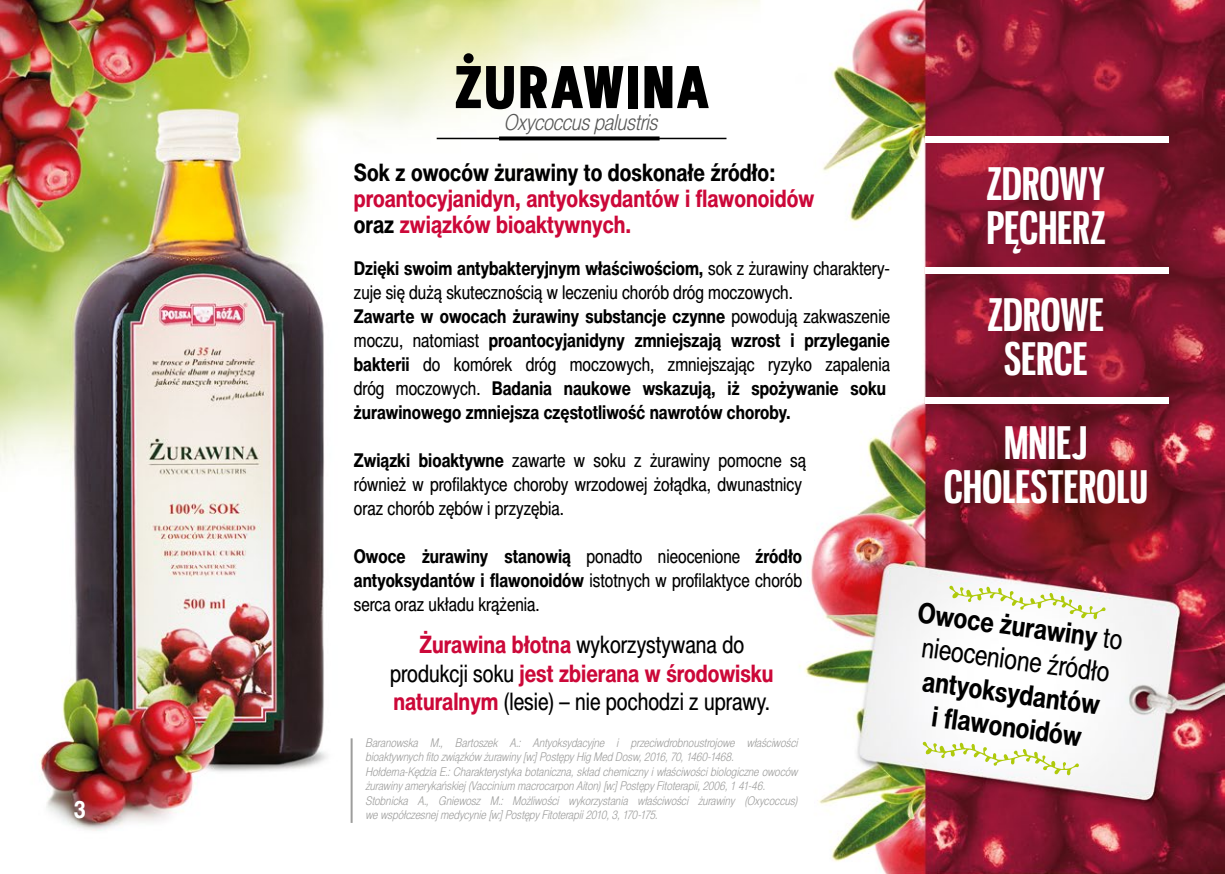
<style>
.page{position:relative;width:1225px;height:874px;background:#fff}
.page>*{position:absolute;margin:0;border:0;box-sizing:border-box;transform-origin:0 0}
.t1{font:700 60px "Artegra Sans Condensed";letter-spacing:.015em;color:#000}
.t2{font:700 44px/44px "Gnuolane Rg";letter-spacing:-.005em;color:#fff;text-align:center}
.t3{font:28px/33.6px "Switzer Cnd EFN";color:#000;text-align:center}
.t4{font:700 28px/33.6px "Switzer Cnd EFN";color:#000;text-align:center}
.t5{font:24px/28.8px "Switzer Cnd EFN";color:#000;text-align:center}
.t6{font:700 24px/26px "Switzer Cnd EFN";color:#cc0839}
.t7{font:700 24px "Switzer Cnd EFN";color:#000}
.t8{font:700 24px "Switzer Cnd EFN";color:#fff}
.t9{font:italic 22px "Switzer Cnd EFN Light";color:#575756}
.t10{font:700 19px/24px "Switzer Cnd EFN";color:#000}
.t11{font:19px/24px "Switzer Cnd EFN";color:#000}
.t12{font:italic 12px/14.4px "Switzer Cnd EFN Light";letter-spacing:.01em;color:#9d9d9c}
.s1{color:#000}
.s2{font-weight:400}
.s3{font-weight:700}
.s4{font-weight:700;color:#cc0839}
</style>
<div class="page">
<img style="left:0;top:0;width:1225px;height:873px">
<div style="left:925px;top:136px;width:243px;height:7px;background:#fff"></div>
<div style="left:925px;top:267px;width:243px;height:6px;background:#fff"></div>
<div style="left:925px;top:397px;width:243px;height:7px;background:#fff"></div>
<hr style="left:350px;top:738px;width:2px;height:84px;background:#9d9d9c">
<svg style="left:949px;top:585px;width:156px;height:34px"></svg>
<svg style="left:922px;top:741px;width:157px;height:34px"></svg>
<hr style="left:437px;top:138px;width:289px;height:1px;background:#000">
<svg style="left:499px;top:136px;width:160px;height:4px"></svg>
<h3 class="t8" style="left:74px;top:793px;width:14px">3</h3>
<h1 class="t1" style="left:453px;top:43px;width:258px">ŻURAWINA</h1>
<h3 class="t9" style="left:505px;top:109px;width:155px">Oxycoccus palustris</h3>
<h3 class="t7" style="left:354px;top:157px;width:423px">Sok z owoców żurawiny to doskonałe źródło:</h3>
<h3 class="t6" style="left:354px;top:186px;width:462px">proantocyjanidyn, antyoksydantów i flawonoidów <span class="s1">oraz</span> związków bioaktywnych.</h3>
<p class="t10" style="left:354px;top:256px;width:538px">Dzięki swoim antybakteryjnym właściwościom, <span class="s2">sok z żurawiny charaktery&shy;zuje się dużą skutecznością w leczeniu chorób dróg moczowych.<br></span>Zawarte w owocach żurawiny substancje czynne <span class="s2">powodują zakwaszenie moczu, natomiast</span> proantocyjanidyny zmniejszają wzrost i przyleganie bakterii <span class="s2">do komórek dróg moczowych, zmniejszając ryzyko zapalenia dróg moczowych.</span> Badania naukowe wskazują, iż spożywanie soku żurawinowego zmniejsza częstotliwość nawrotów choroby.</p>
<h3 class="t11" style="left:354px;top:448px;width:453px"><span class="s3">Związki bioaktywne</span> zawarte w soku z żurawiny pomocne są również w profilaktyce choroby wrzodowej żołądka, dwunastnicy oraz chorób zębów i przyzębia.</h3>
<h3 class="t11" style="left:354px;top:544px;width:450px;text-align:justify"><span class="s3">Owoce żurawiny stanowią</span> ponadto nieocenione <span class="s3">źródło antyoksydantów i flawonoidów</span> istotnych w profilaktyce chorób serca oraz układu krążenia.</h3>
<h3 class="t5" style="left:390px;top:630px;width:385px"><span class="s4">Żurawina błotna</span> wykorzystywana do produkcji soku <span class="s4">jest zbierana w środowisku naturalnym</span> (lesie) – nie pochodzi z uprawy.</h3>
<p class="t12" style="left:366px;top:735px;width:434px">Baranowska M., Bartoszek A.: Antyoksydacyjne i przeciwdrobnoustrojowe właściwości bioaktywnych fito związków żurawiny [w:] Postępy Hig Med Dosw, 2016, 70, 1460-1468.<br>Hołderna-Kędzia E.: Charakterystyka botaniczna, skład chemiczny i właściwości biologiczne owoców żurawiny amerykańskiej (Vaccinium macrocarpon Aiton) [w:] Postępy Fitoterapii, 2006, 1 41-46.<br>Stobnicka A., Gniewosz M.: Możliwości wykorzystania właściwości żurawiny (Oxycoccus) we współczesnej medycynie [w:] Postępy Fitoterapii 2010, 3, 170-175.</p>
<h2 class="t2" style="left:986px;top:161px;width:120px;text-align:left">ZDROWY<br>PĘCHERZ</h2>
<h2 class="t2" style="left:987px;top:292px;width:118px">ZDROWE<br>SERCE</h2>
<h2 class="t2" style="left:943px;top:419px;width:206px">MNIEJ<br>CHOLESTEROLU</h2>
<h3 class="t3" style="left:920px;top:595px;width:208px;rotate:8deg"><span class="s3">Owoce żurawiny</span> to nieocenione źródło</h3>
<h3 class="t4" style="left:925px;top:663px;width:180px;rotate:8deg">antyoksydantów i fl awonoidów</h3>
</div>
